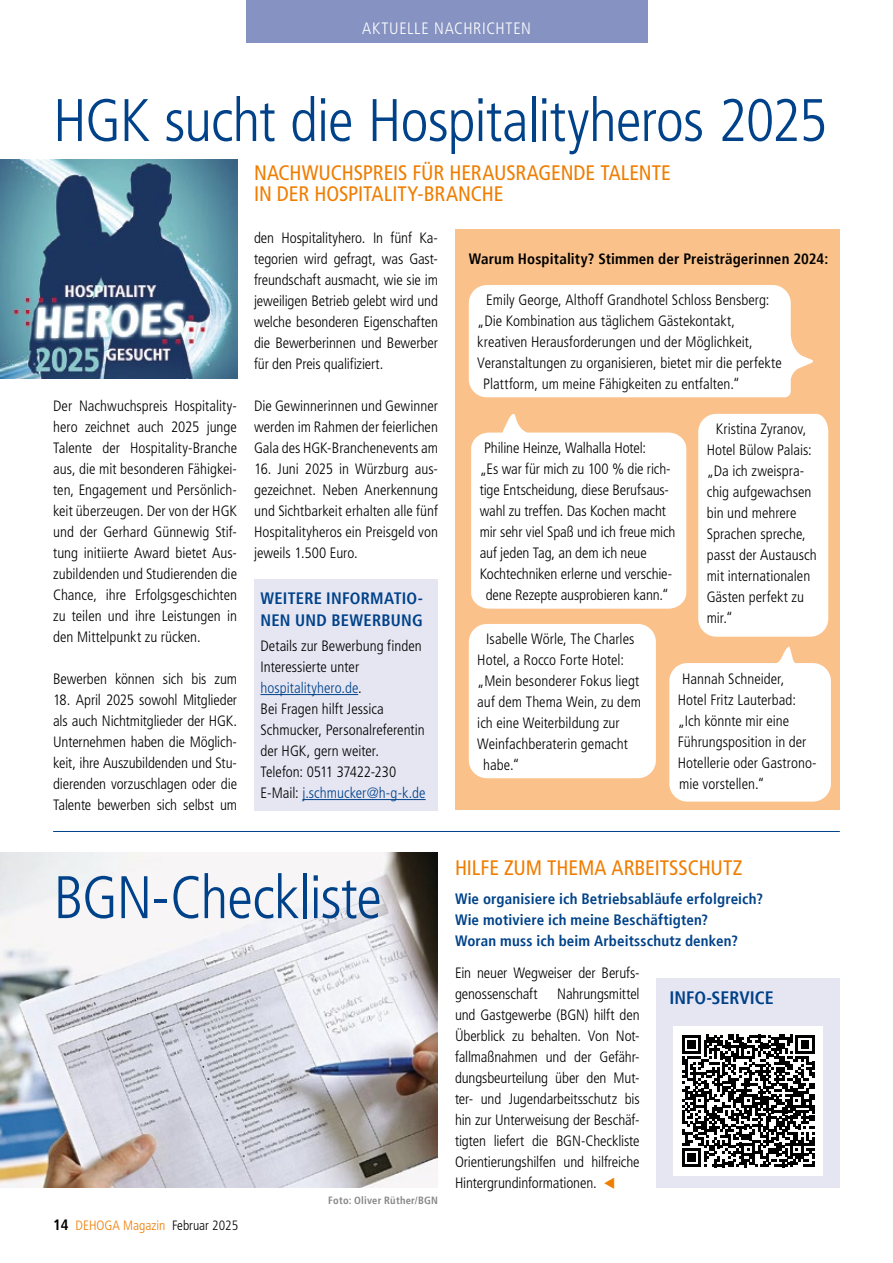
<style>
.page{position:relative;width:893px;height:1263px;background:#fff}
.page>*{position:absolute;margin:0;border:0;box-sizing:border-box;transform-origin:0 0}
.t1{font:300 condensed 60px "Frutiger";letter-spacing:-.02em;color:#004289}
.t2{font:condensed 21px/21px "Frutiger LT";letter-spacing:-.005em;color:#ef7d00}
.t3{font:700 condensed 18px "Frutiger";color:#004289}
.t4{font:700 condensed 16.5px/21.6px "Frutiger";letter-spacing:.015em;color:#004289}
.t5{font:300 condensed 16.5px "Frutiger";letter-spacing:.04em;color:#fff}
.t6{font:300 condensed 15px/21px "Frutiger";color:#000;text-align:justify}
.t7{font:700 condensed 15px/21px "Frutiger";letter-spacing:.01em;color:#004289}
.t8{font:700 condensed 15px "Frutiger";letter-spacing:.01em;color:#000}
.t9{font:300 condensed 13.5px "Frutiger";color:#ef7d00}
.t10{font:700 condensed 10.5px "Frutiger";letter-spacing:.02em;color:#878787}
.s1{color:#004289}
.s2{font-weight:700;font-size:15px;color:#000}
.s3{color:#000}
.s4{color:#ef7d00}
</style>
<div class="page">
<div style="left:246px;top:0;width:401px;height:43px;background:#8693c2"></div>
<div style="left:657px;top:978px;width:183px;height:210px;background:#e6e6f3"></div>
<div style="left:455px;top:230px;width:385px;height:580px;background:#fac28a"></div>
<img style="left:0;top:852px;width:438px;height:336px">
<img style="left:0;top:159px;width:237px;height:219px">
<hr style="left:53px;top:831px;width:787px;height:1px;background:#004289">
<div style="left:674px;top:1026px;width:149px;height:149px;background:#fff"></div>
<svg style="left:682px;top:1035px;width:132px;height:132px"></svg>
<svg style="left:471px;top:414px;width:215px;height:195px;background:#fef8f3"></svg>
<div style="left:254px;top:579px;width:184px;height:231px;background:#e6e6f3"></div>
<hr style="left:260px;top:694px;width:98px;height:1px;background:#004289">
<hr style="left:302px;top:799px;width:124px;height:1px;background:#004289">
<div style="left:469px;top:285px;width:344px;height:112px;background:#fff"></div>
<div style="left:698px;top:414px;width:130px;height:223px;background:#fff"></div>
<div style="left:469px;top:624px;width:187px;height:154px;background:#fff;border-radius:18px"></div>
<svg style="left:669px;top:646px;width:162px;height:155px;background:#fef7f0"></svg>
<p class="t5" style="left:362px;top:19px;width:170px">AKTUELLE NACHRICHTEN</p>
<h1 class="t1" style="left:53px;top:86px;width:776px">HGK sucht die Hospitalityheros 2025</h1>
<h2 class="t2" style="left:254px;top:162px;width:418px">NACHWUCHSPREIS FÜR HERAUSRAGENDE TALENTE<br>IN DER HOSPITALITY-BRANCHE</h2>
<p class="t6" style="left:53px;top:396px;width:185px">Der Nachwuchspreis Hospitality&shy;hero zeichnet auch 2025 junge Talente der Hospitality-Branche aus, die mit besonderen Fähigkei&shy;ten, Engagement und Persönlich&shy;keit überzeugen. Der von der HGK und der Gerhard Günnewig Stif&shy;tung initiierte Award bietet Aus&shy;zubildenden und Studierenden die Chance, ihre Erfolgsgeschichten zu teilen und ihre Leistungen in den Mittelpunkt zu rücken.</p>
<p class="t6" style="left:53px;top:669px;width:185px">Bewerben können sich bis zum</p>
<p class="t6" style="left:53px;top:690px;width:185px;text-align:left">18. April 2025 sowohl Mitglieder als auch Nichtmitglieder der HGK.<br>Unternehmen haben die Möglich&shy;keit, ihre Auszubildenden und Stu&shy;dierenden vorzuschlagen oder die Talente bewerben sich selbst um</p>
<p class="t6" style="left:254px;top:228px;width:185px">den Hospitalityhero. In fünf Ka&shy;tegorien wird gefragt, was Gast&shy;freundschaft ausmacht, wie sie im jeweiligen Betrieb gelebt wird und welche besonderen Eigenschaften die Bewerberinnen und Bewerber für den Preis qualifiziert.</p>
<p class="t6" style="left:254px;top:396px;width:185px">Die Gewinnerinnen und Gewinner werden im Rahmen der feierlichen Gala des HGK-Branchenevents am</p>
<p class="t6" style="left:254px;top:459px;width:185px">16. Juni 2025 in Würzburg aus&shy;gezeichnet. Neben Anerkennung und Sichtbarkeit erhalten alle fünf Hospitalityheros ein Preisgeld von jeweils 1.500 Euro.</p>
<p class="t4" style="left:260px;top:588px;width:164px">WEITERE INFORMATIO-<br>NEN UND BEWERBUNG</p>
<p class="t6" style="left:260px;top:636px;width:167px;text-align:left">Details zur Bewerbung finden<br>Interessierte unter <span class="s1">hospitalityhero.de</span>.<br>Bei Fragen hilft Jessica<br>Schmucker, Personalreferentin der HGK, gern weiter.<br>Telefon: 0511 37422-230<br>E-Mail: <span class="s1">j.schmucker@h-g-k.de</span></p>
<p class="t8" style="left:469px;top:250px;width:361px">Warum Hospitality? Stimmen der Preisträgerinnen 2024:</p>
<p class="t6" style="left:486px;top:289px;width:285px">Emily George, Althoff Grandhotel Schloss Bensberg:</p>
<p class="t6" style="left:477px;top:310px;width:259px">„Die Kombination aus täglichem Gästekontakt,</p>
<p class="t6" style="left:477px;top:331px;width:277px">kreativen Herausforderungen und der Möglichkeit,</p>
<p class="t6" style="left:477px;top:352px;width:306px">Veranstaltungen zu organisieren, bietet mir die perfekte</p>
<p class="t6" style="left:483px;top:373px;width:258px">Plattform, um meine Fähigkeiten zu entfalten.“</p>
<p class="t6" style="left:707px;top:418px;width:111px;text-align:left;text-indent:9px">Kristina Zyranov,<br>Hotel Bülow Palais: „Da ich zweispra&shy;chig aufgewachsen bin und mehrere<br>Sprachen spreche, passt der Austausch mit internationalen<br>Gästen perfekt zu mir.“</p>
<p class="t6" style="left:486px;top:628px;width:150px">Isabelle Wörle, The Charles</p>
<p class="t6" style="left:477px;top:649px;width:148px">Hotel, a Rocco Forte Hotel:</p>
<p class="t6" style="left:477px;top:670px;width:163px">„Mein besonderer Fokus liegt</p>
<p class="t6" style="left:477px;top:691px;width:165px">auf dem Thema Wein, zu dem</p>
<p class="t6" style="left:477px;top:712px;width:144px">ich eine Weiterbildung zur</p>
<p class="t6" style="left:477px;top:733px;width:152px">Weinfachberaterin gemacht</p>
<p class="t6" style="left:483px;top:754px;width:38px">habe.“</p>
<p class="t6" style="left:484px;top:438px;width:163px">Philine Heinze, Walhalla Hotel:</p>
<p class="t6" style="left:480px;top:459px;width:193px">„Es war für mich zu 100 % die rich-</p>
<p class="t6" style="left:480px;top:480px;width:191px">tige Entscheidung, diese Berufsaus-</p>
<p class="t6" style="left:480px;top:501px;width:188px">wahl zu treffen. Das Kochen macht</p>
<p class="t6" style="left:480px;top:522px;width:197px">mir sehr viel Spaß und ich freue mich</p>
<p class="t6" style="left:480px;top:543px;width:169px">auf jeden Tag, an dem ich neue</p>
<p class="t6" style="left:480px;top:564px;width:194px">Kochtechniken erlerne und verschie-</p>
<p class="t6" style="left:486px;top:585px;width:185px">dene Rezepte ausprobieren kann.“</p>
<p class="t6" style="left:678px;top:669px;width:140px;text-align:left;text-indent:4px">Hannah Schneider,<br>Hotel Fritz Lauterbad: „Ich könnte mir eine<br>Führungsposition in der<br>Hotellerie oder Gastrono&shy;mie vorstellen.“</p>
<h1 class="t1" style="left:54px;top:863px;width:330px">BGN-Checkliste</h1>
<p class="t9" style="left:53px;top:1218px;width:187px"><span class="s2">14</span> DEHOGA Magazin <span class="s3">Februar 2025</span></p>
<p class="t10" style="left:328px;top:1194px;width:111px">Foto: Oliver Rüther/BGN</p>
<h2 class="t2" style="left:455px;top:857px;width:289px">HILFE ZUM THEMA ARBEITSSCHUTZ</h2>
<p class="t7" style="left:455px;top:888px;width:310px">Wie organisiere ich Betriebsabläufe erfolgreich?<br>Wie motiviere ich meine Beschäftigten?<br>Woran muss ich beim Arbeitsschutz denken?</p>
<p class="t6" style="left:455px;top:963px;width:186px">Ein neuer Wegweiser der Berufs&shy;genossenschaft</p>
<p class="t6" style="left:455px;top:984px;width:186px;text-indent:102px">Nahrungsmittel und Gastgewerbe (BGN) hilft den Überblick zu behalten. Von Not&shy;fallmaßnahmen und der Gefähr&shy;dungsbeurteilung über den Mut&shy;ter- und Jugendarbeitsschutz bis hin zur Unterweisung der Beschäf&shy;tigten liefert die BGN-Checkliste Orientierungshilfen und hilfreiche Hintergrundinformationen. <span class="s4">▼</span></p>
<p class="t3" style="left:669px;top:987px;width:106px">INFO-SERVICE</p>
</div>
